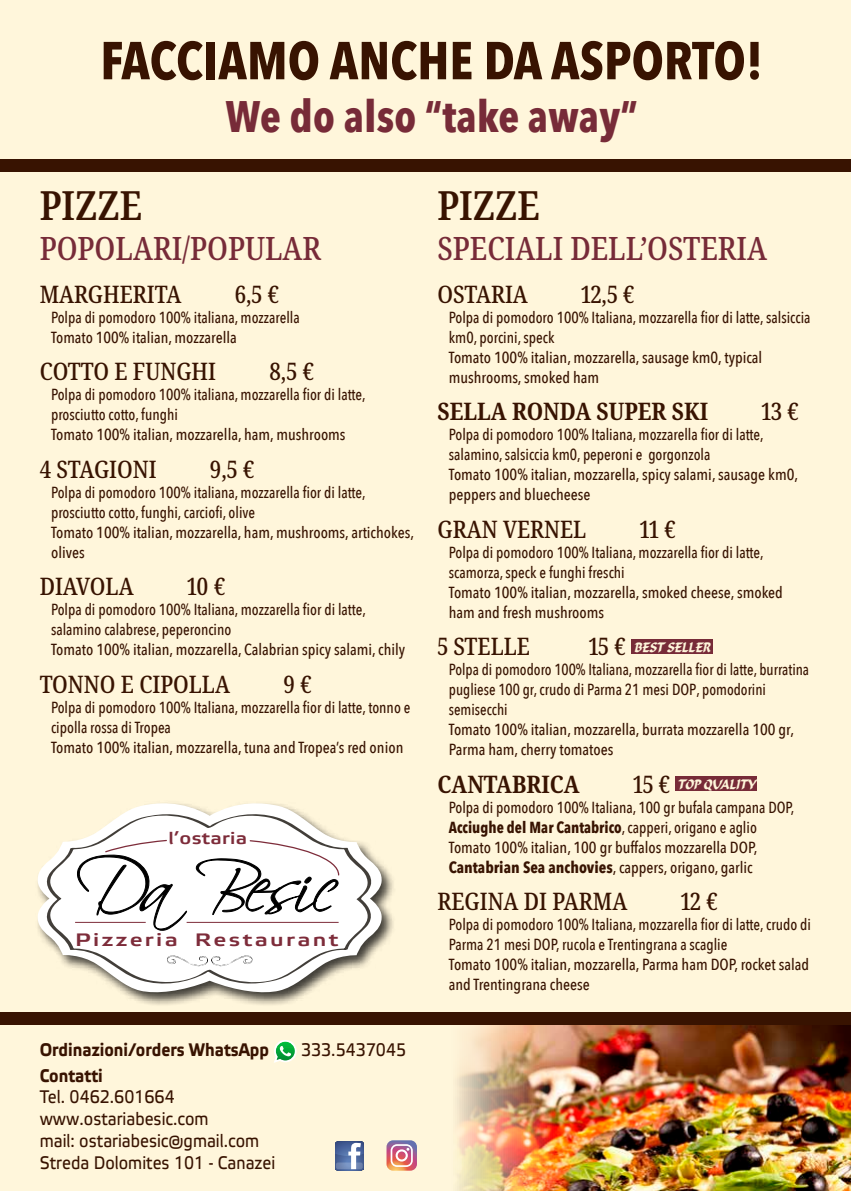
<style>
.page{position:relative;width:851px;height:1191px;background:#fff}
.page>*{position:absolute;margin:0;border:0;box-sizing:border-box;transform-origin:0 0}
.t1{font:73.4px "Scriptina";letter-spacing:-.045em;color:#000}
.t2{font:700 52.8px "Avenir Next Condensed";color:#381301}
.t3{font:700 44px "Avenir Next Condensed";color:#772b38}
.t4{font:600 condensed 40px "Noto Serif";color:#381301}
.t5{font:500 condensed 32px "Noto Serif";color:#772b38}
.t6{font:500 condensed 24px "Noto Serif";color:#381301}
.t7{font:700 condensed 24px "Noto Serif";color:#381301}
.t8{font:18.2px/21.8px "Etelka Text Pro";color:#381301;scale:.89 1}
.t9{font:700 18.2px "Etelka Text Pro";color:#381301;scale:.89 1}
.t10{font:18px "Etelka Wide Medium Pro";letter-spacing:.125em;color:#7d2c3a;scale:1.08 1}
.t11{font:16.8px "Etelka Wide Medium Pro";letter-spacing:.015em;color:#7d2c3a}
.t12{font:500 16px/20px "Avenir Next Condensed";color:#381301;scale:.95 1}
.t13{font:500 16px/20px "Avenir Next Condensed";color:#381301;scale:.93 1}
.t14{font:italic 700 condensed 14px "Flat Brush";color:#fff6db}
.s1{font-family:"Noto Serif";font-weight:500;font-style:normal;font-size:24px;color:#381301}
.s2{font-weight:700}
</style>
<div class="page">
<div style="left:0;top:0;width:850px;height:1191px;background:#fff6db"></div>
<svg style="left:274px;top:1040px;width:22px;height:22px"></svg>
<img style="left:381px;top:1024px;width:469px;height:167px">
<div style="left:0;top:1012px;width:850px;height:12px;background:#381301"></div>
<div style="left:0;top:159px;width:850px;height:13px;background:#381301"></div>
<div style="left:631px;top:639px;width:81px;height:14px;background:#772b38"></div>
<div style="left:675px;top:776px;width:82px;height:15px;background:#772b38"></div>
<div style="left:35px;top:800px;width:361px;height:207px;background:#000;opacity:.75"></div>
<svg style="left:37px;top:800px;width:345px;height:194px"></svg>
<svg style="left:43px;top:811px;width:332px;height:175px;fill:#fff"></svg>
<svg style="left:165px;top:953px;width:89px;height:14px"></svg>
<hr style="left:186px;top:922px;width:152px;height:1px;background:#7d2c3a">
<hr style="left:75px;top:922px;width:71px;height:1px;background:#7d2c3a">
<svg style="left:195px;top:839px;width:145px;height:76px;background:#e3e2e2"></svg>
<svg style="left:77px;top:839px;width:110px;height:91px;background:#e8e7e7"></svg>
<svg style="left:386px;top:1140px;width:31px;height:30px"></svg>
<svg style="left:335px;top:1141px;width:28px;height:29px"></svg>
<svg style="left:336px;top:1162px;width:27px;height:7px"></svg>
<h2 class="t2" style="left:100px;top:28px;width:664px">FACCIAMO ANCHE DA ASPORTO!</h2>
<h3 class="t3" style="left:225px;top:90px;width:413px">We do also “take away”</h3>
<h3 class="t4" style="left:40px;top:178px;width:104px">PIZZE</h3>
<h3 class="t5" style="left:40px;top:226px;width:283px">POPOLARI/POPULAR</h3>
<h3 class="t6" style="left:40px;top:278px;width:143px">MARGHERITA</h3>
<h3 class="t6" style="left:235px;top:278px;width:46px">6,5 €</h3>
<p class="t12" style="left:51px;top:307px;width:263px">Polpa di pomodoro 100% italiana, mozzarella<br>Tomato 100% italian, mozzarella</p>
<h3 class="t6" style="left:40px;top:355px;width:178px">COTTO E FUNGHI</h3>
<h3 class="t6" style="left:269px;top:355px;width:46px">8,5 €</h3>
<p class="t12" style="left:51px;top:385px;width:332px">Polpa di pomodoro 100% italiana, mozzarella fior di latte, prosciutto cotto, funghi<br>Tomato 100% italian, mozzarella, ham, mushrooms</p>
<h3 class="t6" style="left:40px;top:452px;width:118px">4 STAGIONI</h3>
<h3 class="t6" style="left:210px;top:452px;width:46px">9,5 €</h3>
<p class="t12" style="left:51px;top:482px;width:383px">Polpa di pomodoro 100% italiana, mozzarella fior di latte, prosciutto cotto, funghi, carciofi, olive<br>Tomato 100% italian, mozzarella, ham, mushrooms, artichokes, olives</p>
<h3 class="t6" style="left:40px;top:570px;width:95px">DIAVOLA</h3>
<h3 class="t6" style="left:187px;top:570px;width:40px">10 €</h3>
<p class="t12" style="left:51px;top:599px;width:374px">Polpa di pomodoro 100% Italiana, mozzarella fior di latte, salamino calabrese, peperoncino<br>Tomato 100% italian, mozzarella, Calabrian spicy salami, chily</p>
<h3 class="t6" style="left:40px;top:667px;width:192px">TONNO E CIPOLLA</h3>
<h3 class="t6" style="left:283px;top:667px;width:30px">9 €</h3>
<p class="t12" style="left:51px;top:697px;width:380px">Polpa di pomodoro 100% Italiana, mozzarella fior di latte, tonno e cipolla rossa di Tropea<br>Tomato 100% italian, mozzarella, tuna and Tropea’s red onion</p>
<p class="t11" style="left:168px;top:829px;width:80px">l’ostaria</p>
<h1 class="t1" style="left:76px;top:843px;width:265px">Da Besic</h1>
<p class="t10" style="left:75px;top:930px;width:245px">Pizzeria Restaurant</p>
<p class="t9" style="left:40px;top:1040px;width:259px">Ordinazioni/orders WhatsApp</p>
<p class="t8" style="left:301px;top:1040px;width:119px">333.5437045</p>
<p class="t9" style="left:40px;top:1065px;width:72px">Contatti</p>
<p class="t8" style="left:40px;top:1087px;width:266px">Tel. 0462.601664 www.ostariabesic.com<br>mail: ostariabesic@gmail.com<br>Streda Dolomites 101 - Canazei</p>
<h3 class="t4" style="left:437px;top:178px;width:104px">PIZZE</h3>
<h3 class="t5" style="left:437px;top:226px;width:331px">SPECIALI DELL’OSTERIA</h3>
<h3 class="t6" style="left:437px;top:278px;width:92px">OSTARIA</h3>
<h3 class="t6" style="left:581px;top:278px;width:55px">12,5 €</h3>
<p class="t12" style="left:449px;top:307px;width:382px">Polpa di pomodoro 100% Italiana, mozzarella fior di latte, salsiccia km0, porcini, speck<br>Tomato 100% italian, mozzarella, sausage km0, typical mushrooms, smoked ham</p>
<h3 class="t7" style="left:437px;top:395px;width:272px">SELLA RONDA SUPER SKI</h3>
<h3 class="t6" style="left:761px;top:395px;width:39px">13 €</h3>
<p class="t12" style="left:449px;top:425px;width:369px">Polpa di pomodoro 100% Italiana, mozzarella fior di latte, salamino, salsiccia km0, peperoni e gorgonzola<br>Tomato 100% italian, mozzarella, spicy salami, sausage km0, peppers and bluecheese</p>
<h3 class="t6" style="left:437px;top:512px;width:150px">GRAN VERNEL</h3>
<h3 class="t6" style="left:639px;top:512px;width:37px">11 €</h3>
<p class="t12" style="left:449px;top:542px;width:353px">Polpa di pomodoro 100% Italiana, mozzarella fior di latte, scamorza, speck e funghi freschi<br>Tomato 100% italian, mozzarella, smoked cheese, smoked ham and fresh mushrooms</p>
<h3 class="t6" style="left:437px;top:630px;width:94px">5 STELLE</h3>
<p class="t14" style="left:588px;top:638px;width:123px"><span class="s1">15 €</span> BEST SELLER</p>
<p class="t13" style="left:449px;top:659px;width:389px">Polpa di pomodoro 100% Italiana, mozzarella fior di latte, burratina pugliese 100 gr, crudo di Parma 21 mesi DOP, pomodorini semisecchi<br>Tomato 100% italian, mozzarella, burrata mozzarella 100 gr, Parma ham, cherry tomatoes</p>
<h3 class="t7" style="left:437px;top:767px;width:144px">CANTABRICA</h3>
<p class="t14" style="left:633px;top:775px;width:124px"><span class="s1">15 €</span> TOP QUALITY</p>
<p class="t12" style="left:449px;top:797px;width:365px">Polpa di pomodoro 100% Italiana, 100 gr bufala campana DOP, <span class="s2">Acciughe del Mar Cantabrico</span>, capperi, origano e aglio Tomato 100% italian, 100 gr buffalos mozzarella DOP, <span class="s2">Cantabrian Sea anchovies</span>, cappers, origano, garlic</p>
<h3 class="t6" style="left:437px;top:884px;width:191px">REGINA DI PARMA</h3>
<h3 class="t6" style="left:680px;top:884px;width:39px">12 €</h3>
<p class="t12" style="left:449px;top:914px;width:382px">Polpa di pomodoro 100% Italiana, mozzarella fior di latte, crudo di Parma 21 mesi DOP, rucola e Trentingrana a scaglie<br>Tomato 100% italian, mozzarella, Parma ham DOP, rocket salad and Trentingrana cheese</p>
</div>
